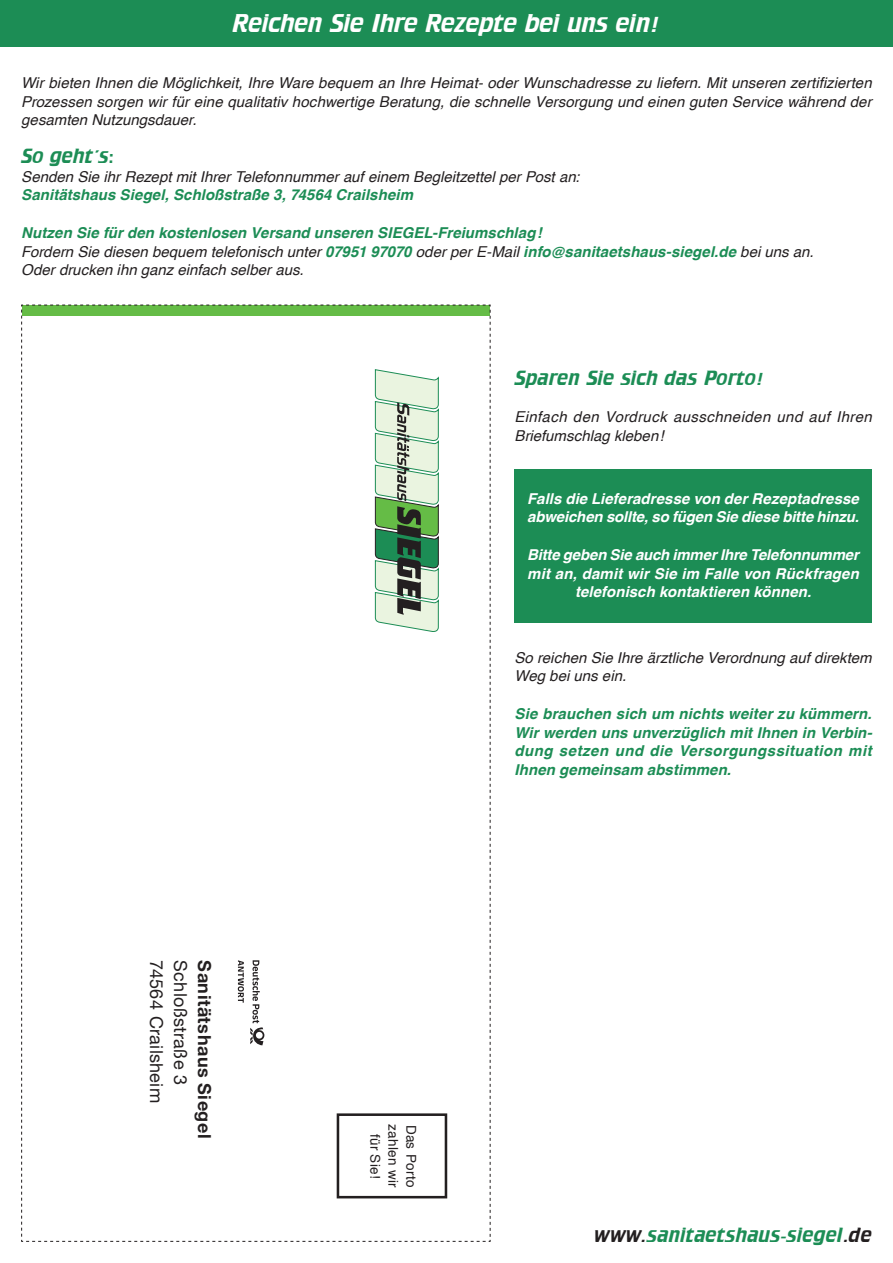
<style>
.page{position:relative;width:893px;height:1263px;background:#fff}
.page>*{position:absolute;margin:0;border:0;box-sizing:border-box;transform-origin:0 0}
.t1{font:22.5px "Crillee";letter-spacing:.005em;color:#fff}
.t2{font:18px "Crillee";letter-spacing:.025em;color:#1c8d55}
.t3{font:18px "Helvetica Neue";letter-spacing:.015em;color:#231f20}
.t4{font:700 18px "Helvetica Neue";letter-spacing:.03em;color:#231f20}
.t5{font:italic 700 15px/18.8px "Helvetica";letter-spacing:.01em;color:#1c8d55}
.t6{font:italic 15px/18.8px "Helvetica";letter-spacing:.005em;color:#231f20;text-align:justify}
.t7{font:italic 700 15px/18.8px "Helvetica";color:#fff}
.t8{font:italic 15px/18.8px "Helvetica";letter-spacing:.025em;color:#231f20}
.t9{font:13.5px "Helvetica";letter-spacing:.025em;color:#231f20}
.s1{font-weight:400;color:#231f20}
.s2{color:#231f20}
</style>
<div class="page">
<svg style="left:21px;top:304px;width:470px;height:938px"></svg>
<div style="left:0;top:0;width:893px;height:47px;background:#1c8d55"></div>
<div style="left:514px;top:469px;width:358px;height:153px;background:#1c8d55"></div>
<h1 class="t1" style="left:233px;top:8px;width:428px">Reichen Sie Ihre Rezepte bei uns ein!</h1>
<p class="t6" style="left:21px;top:73px;width:852px">Wir bieten Ihnen die Möglichkeit, Ihre Ware bequem an Ihre Heimat- oder Wunschadresse zu liefern. Mit unseren zertifizierten Prozessen sorgen wir für eine qualitativ hochwertige Beratung, die schnelle Versorgung und einen guten Service während der gesamten Nutzungsdauer.</p>
<p class="t2" style="left:21px;top:144px;width:94px">So geht´s:</p>
<p class="t6" style="left:21px;top:167px;width:559px">Senden Sie ihr Rezept mit Ihrer Telefonnummer auf einem Begleitzettel per Post an:</p>
<p class="t5" style="left:21px;top:186px;width:393px">Sanitätshaus Siegel, Schloßstraße 3, 74564 Crailsheim</p>
<p class="t5" style="left:21px;top:223px;width:794px">Nutzen Sie für den kostenlosen Versand unseren SIEGEL-Freiumschlag!<br><span class="s1">Fordern Sie diesen bequem telefonisch unter</span> 07951 97070 <span class="s1">oder per E-Mail</span> info@sanitaetshaus-siegel.de <span class="s1">bei uns an.<br>Oder drucken ihn ganz einfach selber aus.</span></p>
<p class="t2" style="left:514px;top:365px;width:251px">Sparen Sie sich das Porto!</p>
<p class="t8" style="left:514px;top:408px;width:359px">Einfach den Vordruck ausschneiden und auf Ihren<br>Briefumschlag kleben!</p>
<p class="t7" style="left:527px;top:489px;width:333px">Falls die Lieferadresse von der Rezeptadresse abweichen sollte, so fügen Sie diese bitte hinzu.</p>
<p class="t7" style="left:527px;top:545px;width:333px;text-align:center">Bitte geben Sie auch immer Ihre Telefonnummer mit an, damit wir Sie im Falle von Rückfragen telefonisch kontaktieren können.</p>
<p class="t3" style="left:167px;top:960px;width:144px;rotate:90deg">74564 Crailsheim</p>
<p class="t3" style="left:191px;top:960px;width:126px;rotate:90deg">Schloßstraße 3</p>
<p class="t4" style="left:216px;top:960px;width:179px;rotate:90deg">Sanitätshaus Siegel</p>
<p class="t6" style="left:514px;top:648px;width:359px">So reichen Sie Ihre ärztliche Verordnung auf direktem<br>Weg bei uns ein.</p>
<p class="t5" style="left:514px;top:704px;width:359px;text-align:justify">Sie brauchen sich um nichts weiter zu kümmern.<br>Wir werden uns unverzüglich mit Ihnen in Verbin&shy;dung setzen und die Versorgungssituation mit Ihnen gemeinsam abstimmen.</p>
<p class="t9" style="left:404px;top:1124px;width:65px;rotate:90deg">zahlen wir</p>
<p class="t9" style="left:422px;top:1124px;width:64px;rotate:90deg">Das Porto</p>
<p class="t9" style="left:386px;top:1133px;width:46px;rotate:90deg">für Sie!</p>
<p class="t2" style="left:595px;top:1222px;width:278px"><span class="s2">www.</span>sanitaetshaus-siegel<span class="s2">.de</span></p>
</div>
